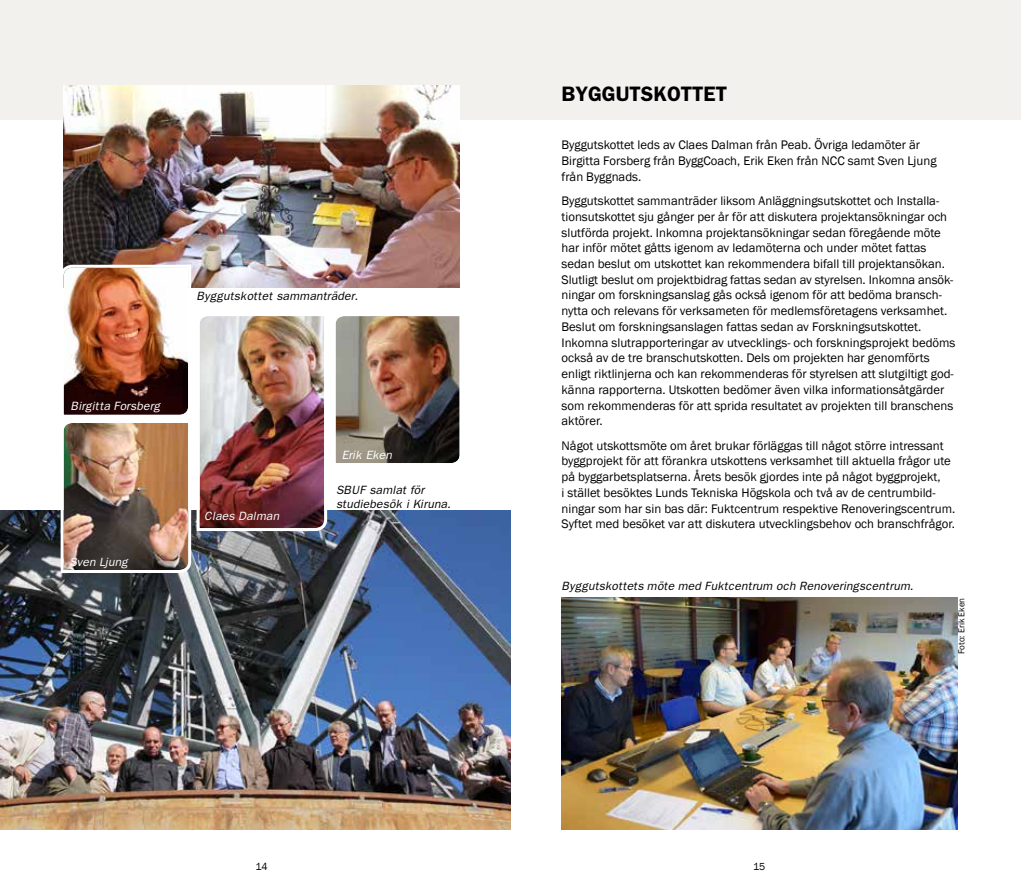
<style>
.page{position:relative;width:1021px;height:893px;background:#fff}
.page>*{position:absolute;margin:0;border:0;box-sizing:border-box;transform-origin:0 0}
.t1{font:600 21px "Franklin Gothic";color:#000}
.t2{font:12.75px/15.8px "Franklin Gothic";color:#000}
.t3{font:italic 12px/13.8px "Franklin Gothic";letter-spacing:.005em;color:#000}
.t4{font:italic 12px "Franklin Gothic";color:#fff}
.t5{font:10.5px "Franklin Gothic";color:#000}
.t6{font:9px "Franklin Gothic";color:#000}
</style>
<div class="page">
<div style="left:0;top:0;width:1020px;height:120px;background:#f2f1ed"></div>
<img style="left:64px;top:86px;width:395px;height:177px">
<img style="left:561px;top:597px;width:396px;height:232px">
<img style="left:0;top:511px;width:510px;height:318px">
<img style="left:59px;top:263px;width:405px;height:311px">
<p class="t3" style="left:197px;top:289px;width:163px">Byggutskottet sammanträder.</p>
<p class="t4" style="left:70px;top:399px;width:92px">Birgitta Forsberg</p>
<p class="t4" style="left:69px;top:555px;width:60px">Sven Ljung</p>
<p class="t4" style="left:204px;top:509px;width:76px">Claes Dalman</p>
<p class="t4" style="left:341px;top:448px;width:52px">Erik Eken</p>
<p class="t3" style="left:336px;top:483px;width:116px">SBUF samlat för studiebesök i Kiruna.</p>
<h1 class="t1" style="left:561px;top:81px;width:167px">BYGGUTSKOTTET</h1>
<p class="t2" style="left:561px;top:137px;width:376px">Byggutskottet leds av Claes Dalman från Peab. Övriga ledamöter är<br>Birgitta Forsberg från ByggCoach, Erik Eken från NCC samt Sven Ljung från Byggnads.</p>
<p class="t2" style="left:561px;top:193px;width:395px">Byggutskottet sammanträder liksom Anläggningsutskottet och Installa&shy;tionsutskottet sju gånger per år för att diskutera projektansökningar och slutförda projekt. Inkomna projektansökningar sedan föregående möte har inför mötet gåtts igenom av ledamöterna och under mötet fattas sedan beslut om utskottet kan rekommendera bifall till projektansökan.<br>Slutligt beslut om projektbidrag fattas sedan av styrelsen. Inkomna ansök&shy;ningar om forskningsanslag gås också igenom för att bedöma bransch&shy;nytta och relevans för verksameten för medlemsföretagens verksamhet.<br>Beslut om forskningsanslagen fattas sedan av Forskningsutskottet.<br>Inkomna slutrapporteringar av utvecklings- och forskningsprojekt bedöms också av de tre branschutskotten. Dels om projekten har genomförts enligt riktlinjerna och kan rekommenderas för styrelsen att slutgiltigt god&shy;känna rapporterna. Utskotten bedömer även vilka informationsåtgärder som rekommenderas för att sprida resultatet av projekten till branschens aktörer.</p>
<p class="t2" style="left:561px;top:438px;width:395px">Något utskottsmöte om året brukar förläggas till något större intressant byggprojekt för att förankra utskottens verksamhet till aktuella frågor ute på byggarbetsplatserna. Årets besök gjordes inte på något byggprojekt,<br>i stället besöktes Lunds Tekniska Högskola och två av de centrumbild&shy;ningar som har sin bas där: Fuktcentrum respektive Renoveringscentrum.<br>Syftet med besöket var att diskutera utvecklingsbehov och branschfrågor.</p>
<p class="t3" style="left:561px;top:579px;width:353px">Byggutskottets möte med Fuktcentrum och Renoveringscentrum.</p>
<p class="t6" style="left:955px;top:654px;width:58px;rotate:-90deg">Foto: Erik Eken</p>
<p class="t5" style="left:256px;top:860px;width:13px">14</p>
<p class="t5" style="left:753px;top:860px;width:14px">15</p>
</div>
